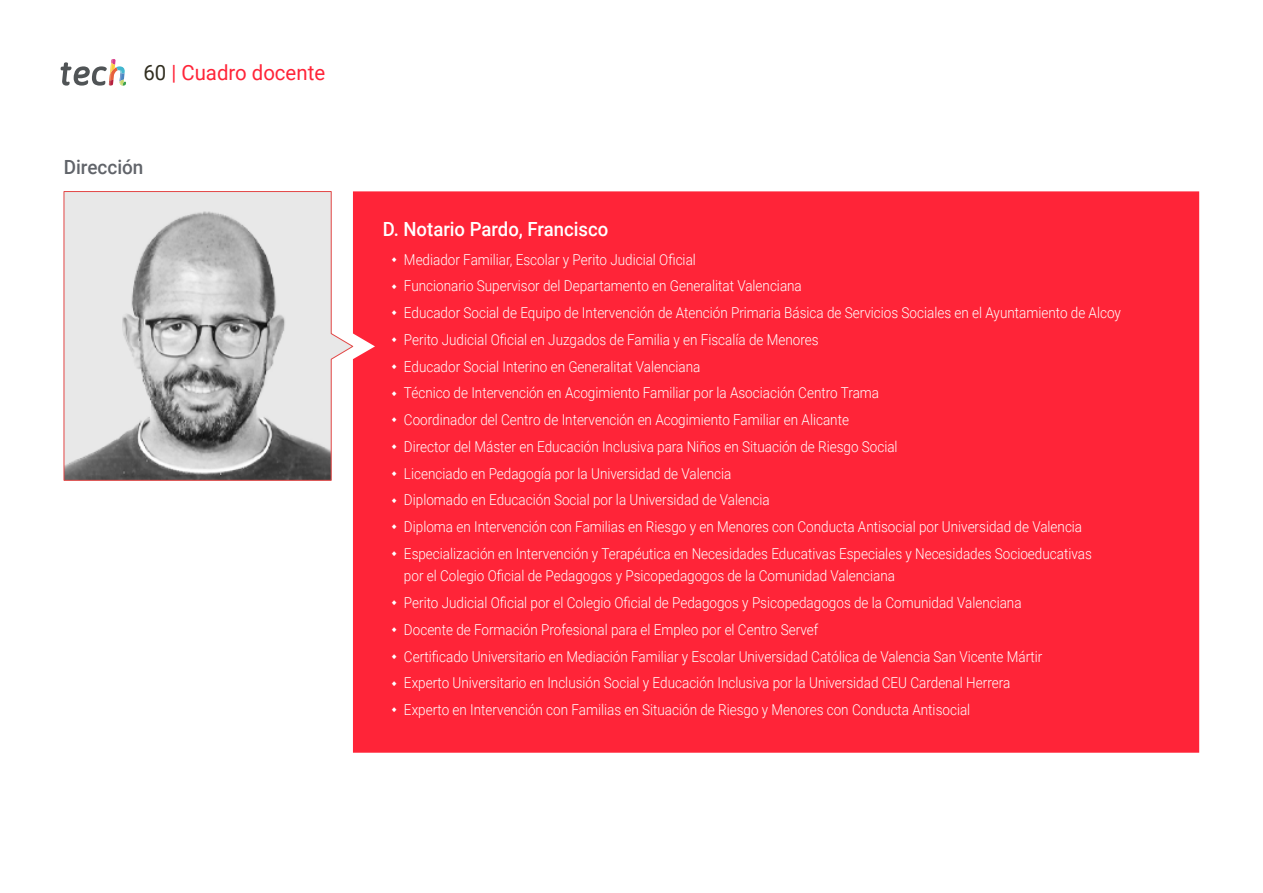
<style>
.page{position:relative;width:1263px;height:893px;background:#fff}
.page>*{position:absolute;margin:0;border:0;box-sizing:border-box;transform-origin:0 0}
.t1{font:21px "Roboto";color:#ff2438}
.t2{font:500 19.5px "Roboto";color:#fff;scale:.95 1}
.t3{font:500 19.5px "Roboto";color:#61646a}
.t4{font:300 15px/26.7px "Roboto";color:#fff;scale:.9 1}
.s1{color:#312e20}
</style>
<div class="page">
<svg style="left:61px;top:59px;width:65px;height:27px"></svg>
<div style="left:353px;top:191px;width:846px;height:562px;background:#ff2438"></div>
<svg style="left:64px;top:191px;width:289px;height:290px"></svg>
<svg style="left:392px;top:257px;width:5px;height:5px"></svg>
<svg style="left:392px;top:284px;width:5px;height:5px"></svg>
<svg style="left:392px;top:310px;width:5px;height:5px"></svg>
<svg style="left:392px;top:337px;width:5px;height:5px"></svg>
<svg style="left:392px;top:364px;width:5px;height:5px"></svg>
<svg style="left:392px;top:391px;width:5px;height:5px"></svg>
<svg style="left:392px;top:417px;width:5px;height:5px"></svg>
<svg style="left:392px;top:444px;width:5px;height:5px"></svg>
<svg style="left:392px;top:471px;width:5px;height:5px"></svg>
<svg style="left:392px;top:498px;width:5px;height:5px"></svg>
<svg style="left:392px;top:524px;width:5px;height:5px"></svg>
<svg style="left:392px;top:551px;width:5px;height:5px"></svg>
<svg style="left:392px;top:600px;width:5px;height:5px"></svg>
<svg style="left:392px;top:627px;width:5px;height:5px"></svg>
<svg style="left:392px;top:654px;width:5px;height:5px"></svg>
<svg style="left:392px;top:681px;width:5px;height:5px"></svg>
<svg style="left:392px;top:707px;width:5px;height:5px"></svg>
<h1 class="t1" style="left:144px;top:57px;width:183px"><span class="s1">60</span> | Cuadro docente</h1>
<h2 class="t3" style="left:64px;top:154px;width:81px">Dirección</h2>
<h2 class="t2" style="left:383px;top:215px;width:239px">D. Notario Pardo, Francisco</h2>
<p class="t4" style="left:404px;top:245px;width:798px">Mediador Familiar, Escolar y Perito Judicial Oficial<br>Funcionario Supervisor del Departamento en Generalitat Valenciana<br>Educador Social de Equipo de Intervención de Atención Primaria Básica de Servicios Sociales en el Ayuntamiento de Alcoy Perito Judicial Oficial en Juzgados de Familia y en Fiscalía de Menores<br>Educador Social Interino en Generalitat Valenciana<br>Técnico de Intervención en Acogimiento Familiar por la Asociación Centro Trama<br>Coordinador del Centro de Intervención en Acogimiento Familiar en Alicante<br>Director del Máster en Educación Inclusiva para Niños en Situación de Riesgo Social<br>Licenciado en Pedagogía por la Universidad de Valencia<br>Diplomado en Educación Social por la Universidad de Valencia<br>Diploma en Intervención con Familias en Riesgo y en Menores con Conducta Antisocial por Universidad de Valencia Especialización en Intervención y Terapéutica en Necesidades Educativas Especiales y Necesidades Socioeducativas</p>
<p class="t4" style="left:404px;top:562px;width:711px">por el Colegio Oficial de Pedagogos y Psicopedagogos de la Comunidad Valenciana<br>Perito Judicial Oficial por el Colegio Oficial de Pedagogos y Psicopedagogos de la Comunidad Valenciana Docente de Formación Profesional para el Empleo por el Centro Servef<br>Certificado Universitario en Mediación Familiar y Escolar Universidad Católica de Valencia San Vicente Mártir Experto Universitario en Inclusión Social y Educación Inclusiva por la Universidad CEU Cardenal Herrera Experto en Intervención con Familias en Situación de Riesgo y Menores con Conducta Antisocial</p>
</div>
